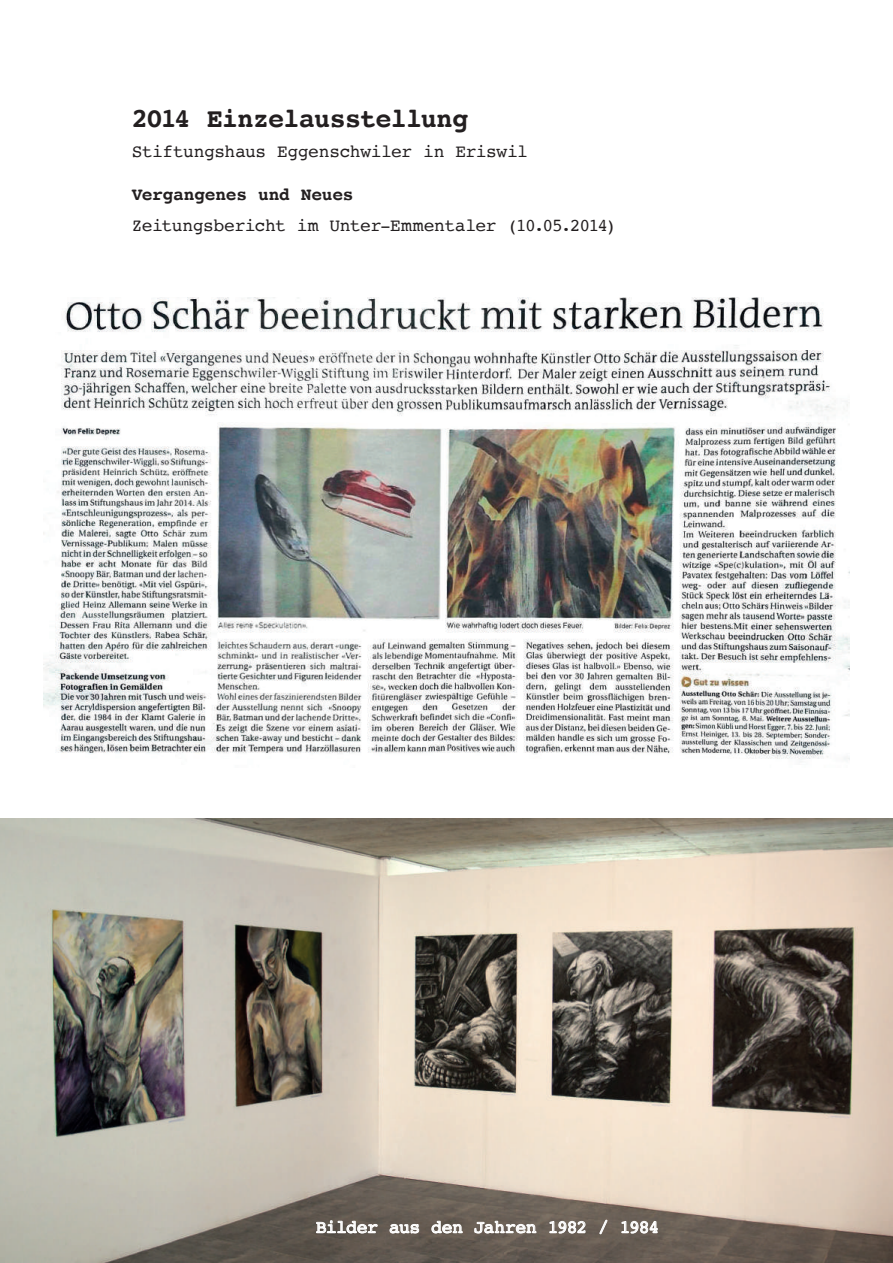
<style>
.page{position:relative;width:893px;height:1263px;background:#fff}
.page>*{position:absolute;margin:0;border:0;box-sizing:border-box;transform-origin:0 0}
.t1{font:700 27px "Courier";letter-spacing:-.035em;color:#231f20}
.t2{font:18px "Courier";letter-spacing:-.025em;color:#231f20}
.t3{font:18px "Courier";letter-spacing:-.03em;color:#fff}
.t4{font:700 18px "Courier";letter-spacing:-.02em;color:#231f20}
</style>
<div class="page">
<img style="left:0;top:819px;width:893px;height:444px">
<svg style="left:315px;top:1220px;width:63px;height:14px"></svg>
<svg style="left:389px;top:1223px;width:30px;height:11px"></svg>
<svg style="left:431px;top:1220px;width:32px;height:14px"></svg>
<svg style="left:474px;top:1220px;width:63px;height:14px"></svg>
<svg style="left:549px;top:1220px;width:37px;height:14px"></svg>
<svg style="left:599px;top:1219px;width:9px;height:16px"></svg>
<svg style="left:621px;top:1220px;width:37px;height:14px"></svg>
<img style="left:43px;top:297px;width:807px;height:463px">
<h1 class="t1" style="left:132px;top:96px;width:338px">2014 Einzelausstellung</h1>
<p class="t2" style="left:132px;top:138px;width:398px">Stiftungshaus Eggenschwiler in Eriswil</p>
<p class="t4" style="left:132px;top:180px;width:223px">Vergangenes und Neues</p>
<p class="t2" style="left:132px;top:211px;width:486px">Zeitungsbericht im Unter-Emmentaler (10.05.2014)</p>
<p class="t3" style="left:316px;top:1213px;width:345px">Bilder aus den Jahren 1982 / 1984</p>
</div>
